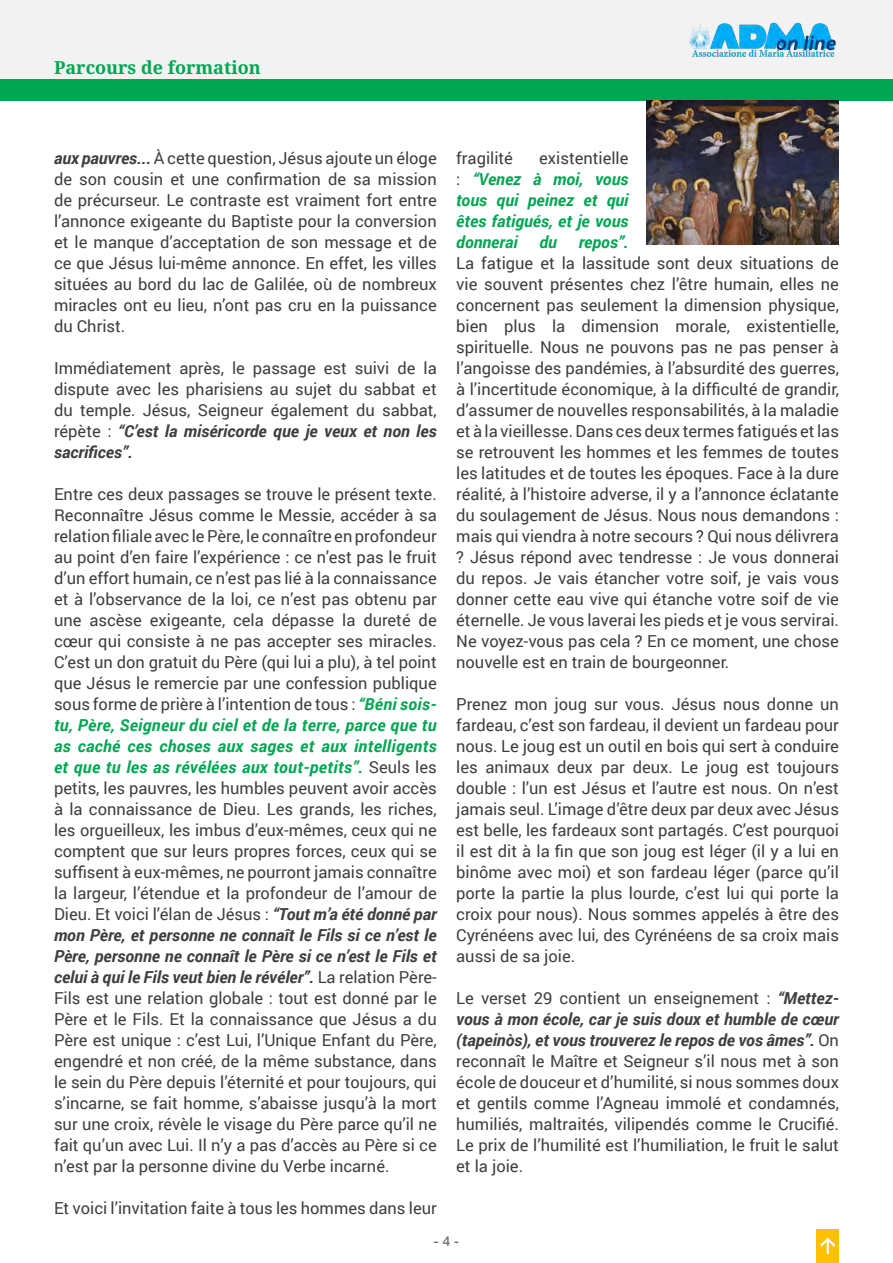
<style>
.page{position:relative;width:893px;height:1263px;background:#fff}
.page>*{position:absolute;margin:0;border:0;box-sizing:border-box;transform-origin:0 0}
.t1{font:700 18px "Noto Serif";color:#00a652}
.t2{font:16.5px/21px "Roboto";color:#3e3e3f;text-align:justify}
.t3{font:italic 700 16.5px/21px "Roboto";color:#00a652;text-align:justify}
.t4{font:700 13.5px "Segoe UI";color:#6d6e70}
.s1{font-weight:700;font-style:italic}
.s2{font-weight:700;font-style:italic;color:#00a652}
.s3{font-weight:400;font-style:normal;color:#3e3e3f}
.s4{font-weight:600}
</style>
<div class="page">
<div style="left:0;top:0;width:893px;height:80px;background:#f2f2f2"></div>
<img style="left:689px;top:22px;width:147px;height:35px">
<div style="left:816px;top:1229px;width:23px;height:34px;background:#ffc000"></div>
<svg style="left:820px;top:1237px;width:16px;height:17px"></svg>
<div style="left:0;top:80px;width:893px;height:20px;background:#00a652"></div>
<img style="left:646px;top:101px;width:193px;height:144px">
<p class="t1" style="left:54px;top:54px;width:208px">Parcours de formation</p>
<p class="t2" style="left:54px;top:147px;width:384px"><span class="s1">aux pauvres...</span> À cette question, Jésus ajoute un éloge de son cousin et une confirmation de sa mission de précurseur. Le contraste est vraiment fort entre l’annonce exigeante du Baptiste pour la conversion et le manque d’acceptation de son message et de ce que Jésus lui-même annonce. En effet, les villes situées au bord du lac de Galilée, où de nombreux miracles ont eu lieu, n’ont pas cru en la puissance du Christ.</p>
<p class="t2" style="left:54px;top:357px;width:384px">Immédiatement après, le passage est suivi de la dispute avec les pharisiens au sujet du sabbat et du temple. Jésus, Seigneur également du sabbat, répète : <span class="s1">“C’est la miséricorde que je veux et non les sacrifices”.</span></p>
<p class="t2" style="left:54px;top:483px;width:384px">Entre ces deux passages se trouve le présent texte.<br>Reconnaître Jésus comme le Messie, accéder à sa relation filiale avec le Père, le connaître en profondeur au point d’en faire l’expérience : ce n’est pas le fruit d’un effort humain, ce n’est pas lié à la connaissance et à l’observance de la loi, ce n’est pas obtenu par une ascèse exigeante, cela dépasse la dureté de cœur qui consiste à ne pas accepter ses miracles.<br>C’est un don gratuit du Père (qui lui a plu), à tel point que Jésus le remercie par une confession publique sous forme de prière à l’intention de tous : <span class="s2">“Béni sois&shy;tu, Père, Seigneur du ciel et de la terre, parce que tu as caché ces choses aux sages et aux intelligents et que tu les as révélées aux tout-petits”.</span> Seuls les petits, les pauvres, les humbles peuvent avoir accès à la connaissance de Dieu. Les grands, les riches, les orgueilleux, les imbus d’eux-mêmes, ceux qui ne comptent que sur leurs propres forces, ceux qui se suffisent à eux-mêmes, ne pourront jamais connaître la largeur, l’étendue et la profondeur de l’amour de Dieu. Et voici l’élan de Jésus : <span class="s1">“Tout m’a été donné par mon Père, et personne ne connaît le Fils si ce n’est le Père, personne ne connaît le Père si ce n’est le Fils et celui à qui le Fils veut bien le révéler”.</span> La relation Père-Fils est une relation globale : tout est donné par le Père et le Fils. Et la connaissance que Jésus a du Père est unique : c’est Lui, l’Unique Enfant du Père, engendré et non créé, de la même substance, dans le sein du Père depuis l’éternité et pour toujours, qui s’incarne, se fait homme, s’abaisse jusqu’à la mort sur une croix, révèle le visage du Père parce qu’il ne fait qu’un avec Lui. Il n’y a pas d’accès au Père si ce n’est par la personne divine du Verbe incarné.</p>
<p class="t2" style="left:54px;top:1197px;width:384px">Et voici l’invitation faite à tous les hommes dans leur</p>
<p class="t2" style="left:456px;top:147px;width:58px">fragilité</p>
<p class="t3" style="left:456px;top:147px;width:174px;text-indent:83px"><span class="s3">existentielle :</span> “Venez à moi, vous tous qui peinez et qui êtes fatigués, et je vous donnerai</p>
<p class="t2" style="left:456px;top:231px;width:384px;text-align:left;text-indent:122px"><span class="s2">repos”.<br></span>La fatigue et la lassitude sont deux situations de vie souvent présentes chez l’être humain, elles ne concernent pas seulement la dimension physique, bien plus la dimension morale, existentielle, spirituelle. Nous ne pouvons pas ne pas penser à l’angoisse des pandémies, à l’absurdité des guerres, à l’incertitude économique, à la difficulté de grandir, d’assumer de nouvelles responsabilités, à la maladie et à la vieillesse. Dans ces deux termes fatigués et las se retrouvent les hommes et les femmes de toutes les latitudes et de toutes les époques. Face à la dure réalité, à l’histoire adverse, il y a l’annonce éclatante du soulagement de Jésus. Nous nous demandons : mais qui viendra à notre secours ? Qui nous délivrera ? Jésus répond avec tendresse : Je vous donnerai du repos. Je vais étancher votre soif, je vais vous donner cette eau vive qui étanche votre soif de vie éternelle. Je vous laverai les pieds et je vous servirai.<br>Ne voyez-vous pas cela ? En ce moment, une chose nouvelle est en train de bourgeonner.</p>
<p class="t2" style="left:456px;top:693px;width:384px">Prenez mon joug sur vous. Jésus nous donne un fardeau, c’est son fardeau, il devient un fardeau pour nous. Le joug est un outil en bois qui sert à conduire les animaux deux par deux. Le joug est toujours double : l’un est Jésus et l’autre est nous. On n’est jamais seul. L’image d’être deux par deux avec Jésus est belle, les fardeaux sont partagés. C’est pourquoi il est dit à la fin que son joug est léger (il y a lui en binôme avec moi) et son fardeau léger (parce qu’il porte la partie la plus lourde, c’est lui qui porte la croix pour nous). Nous sommes appelés à être des Cyrénéens avec lui, des Cyrénéens de sa croix mais aussi de sa joie.</p>
<p class="t2" style="left:456px;top:987px;width:384px">Le verset 29 contient un enseignement : <span class="s1">“Mettez&shy;vous à mon école, car je suis doux et humble de cœur (tapeinòs), et vous trouverez le repos de vos âmes”.</span> On reconnaît le Maître et Seigneur s’il nous met à son école de douceur et d’humilité, si nous sommes doux et gentils comme l’Agneau immolé et condamnés, humiliés, maltraités, vilipendés comme le Crucifié.<br>Le prix de l’humilité est l’humiliation, le fruit le salut et la joie.</p>
<p class="t3" style="left:539px;top:231px;width:19px">du</p>
<p class="t4" style="left:434px;top:1229px;width:27px">- <span class="s4">4</span> -</p>
</div>
